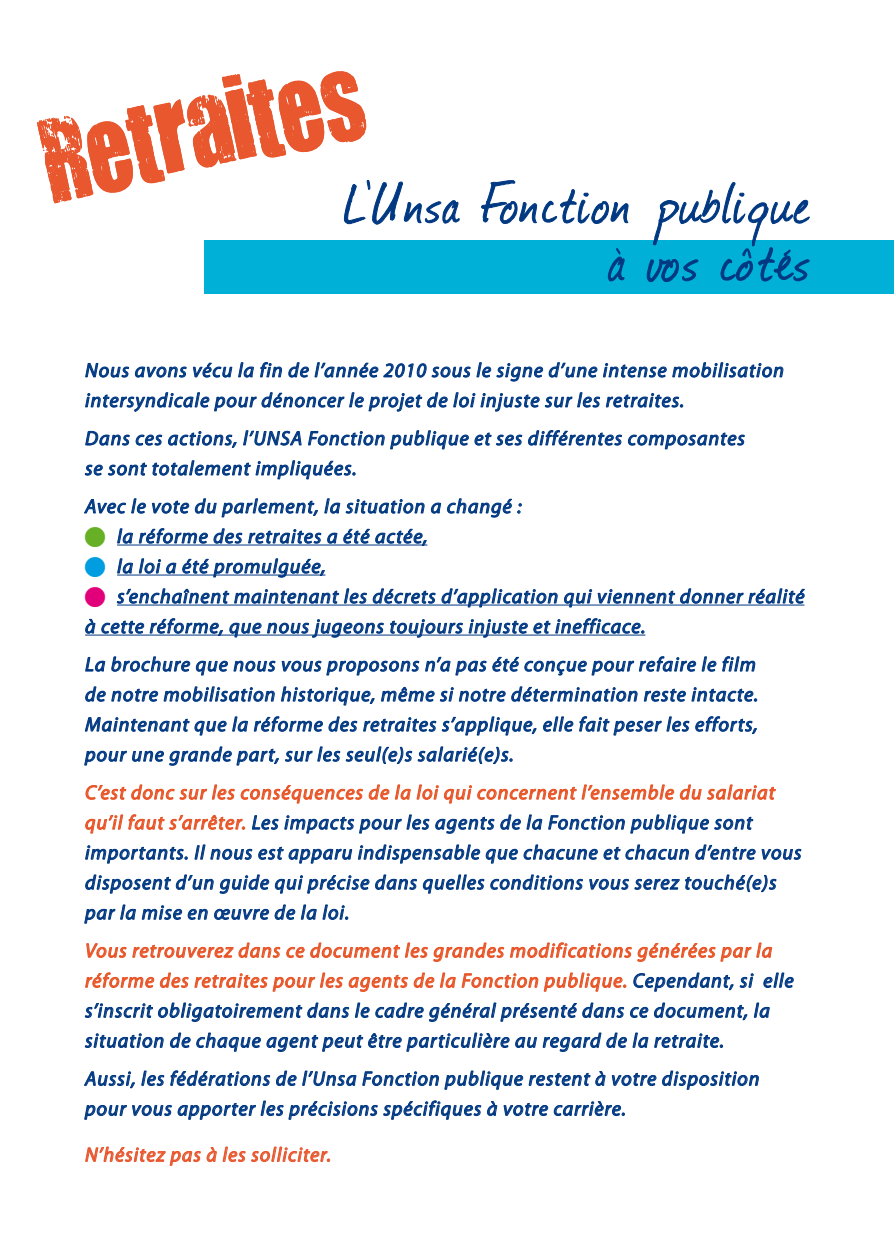
<style>
.page{position:relative;width:896px;height:1248px;background:#fff}
.page>*{position:absolute;margin:0;border:0;box-sizing:border-box;transform-origin:0 0}
.t1{font:98px "You Are Loved";color:#e8572e}
.t2{font:66px/58px "Journal";letter-spacing:.05em;color:#003882;text-align:right}
.t3{font:italic 20px/30px "Myriad Pro";letter-spacing:.05em;color:#003882}
.t4{font:italic 20px "Myriad Pro";letter-spacing:.05em;color:#e8572e}
.s1{color:#67af24}
.s2{color:#009ee0}
.s3{color:#e2007a}
.s4{color:#e85426}
</style>
<div class="page">
<hr style="left:85px;top:634px;width:560px;height:1px;background:#003882">
<svg style="left:85px;top:362px;width:699px;height:20px"></svg>
<svg style="left:85px;top:392px;width:660px;height:58px"></svg>
<svg style="left:84px;top:460px;width:272px;height:20px"></svg>
<svg style="left:84px;top:498px;width:438px;height:20px"></svg>
<svg style="left:117px;top:528px;width:311px;height:18px"></svg>
<svg style="left:117px;top:558px;width:209px;height:20px"></svg>
<svg style="left:116px;top:588px;width:689px;height:20px"></svg>
<svg style="left:85px;top:618px;width:559px;height:20px"></svg>
<svg style="left:85px;top:656px;width:671px;height:20px"></svg>
<svg style="left:84px;top:686px;width:674px;height:50px"></svg>
<svg style="left:84px;top:746px;width:429px;height:20px"></svg>
<svg style="left:85px;top:784px;width:691px;height:20px"></svg>
<svg style="left:85px;top:814px;width:160px;height:20px"></svg>
<svg style="left:252px;top:814px;width:502px;height:20px"></svg>
<svg style="left:85px;top:845px;width:103px;height:19px"></svg>
<svg style="left:194px;top:844px;width:495px;height:20px"></svg>
<svg style="left:695px;top:844px;width:107px;height:16px"></svg>
<svg style="left:85px;top:874px;width:692px;height:20px"></svg>
<svg style="left:84px;top:904px;width:124px;height:20px"></svg>
<svg style="left:214px;top:904px;width:134px;height:16px"></svg>
<svg style="left:86px;top:942px;width:687px;height:20px"></svg>
<svg style="left:85px;top:972px;width:541px;height:20px"></svg>
<svg style="left:633px;top:972px;width:121px;height:20px"></svg>
<svg style="left:763px;top:972px;width:31px;height:16px"></svg>
<svg style="left:84px;top:1002px;width:686px;height:20px"></svg>
<svg style="left:84px;top:1032px;width:639px;height:20px"></svg>
<svg style="left:84px;top:1070px;width:675px;height:20px"></svg>
<svg style="left:84px;top:1100px;width:541px;height:20px"></svg>
<svg style="left:85px;top:1146px;width:245px;height:20px"></svg>
<div style="left:204px;top:240px;width:689px;height:53px;background:#00b0d6"></div>
<svg style="left:344px;top:179px;width:116px;height:46px"></svg>
<svg style="left:481px;top:180px;width:148px;height:102px"></svg>
<svg style="left:646px;top:182px;width:164px;height:100px"></svg>
<h1 class="t1" style="left:28px;top:95px;width:327px;rotate:-12deg">Retraites</h1>
<h2 class="t2" style="left:343px;top:173px;width:467px">L’Unsa Fonction publi ue à vos côtés</h2>
<p class="t3" style="left:85px;top:355px;width:700px">Nous avons vécu la fin de l’année 2010 sous le signe d’une intense mobilisation intersyndicale pour dénoncer le projet de loi injuste sur les retraites.</p>
<p class="t3" style="left:85px;top:423px;width:661px">Dans ces actions, l’UNSA Fonction publique et ses différentes composantes se sont totalement impliquées.</p>
<p class="t3" style="left:85px;top:491px;width:438px">Avec le vote du parlement, la situation a changé :</p>
<p class="t3" style="left:85px;top:521px;width:344px"><span class="s1">■</span> la réforme des retraites a été actée,</p>
<p class="t3" style="left:85px;top:551px;width:242px"><span class="s2">■</span> la loi a été promulguée,</p>
<p class="t3" style="left:85px;top:581px;width:721px"><span class="s3">■</span> s’enchaînent maintenant les décrets d’application qui viennent donner réalité à cette réforme, que nous jugeons toujours injuste et inefficace.</p>
<p class="t3" style="left:85px;top:649px;width:674px;text-align:justify">La brochure que nous vous proposons n’a pas été conçue pour refaire le film de notre mobilisation historique, même si notre détermination reste intacte.<br>Maintenant que la réforme des retraites s’applique, elle fait peser les efforts, pour une grande part, sur les seul(e)s salarié(e)s.</p>
<p class="t3" style="left:85px;top:777px;width:718px"><span class="s4">C’est donc sur les conséquences de la loi qui concernent l’ensemble du salariat qu’il faut s’arrêter.</span> Les impacts pour les agents de la Fonction publique sont importants. Il nous est apparu indispensable que chacune et chacun d’entre vous disposent d’un guide qui précise dans quelles conditions vous serez touché(e)s par la mise en œuvre de la loi.</p>
<p class="t3" style="left:85px;top:935px;width:710px"><span class="s4">Vous retrouverez dans ce document les grandes modifications générées par la réforme des retraites pour les agents de la Fonction publique.</span> Cependant, si elle s’inscrit obligatoirement dans le cadre général présenté dans ce document, la situation de chaque agent peut être particulière au regard de la retraite.</p>
<p class="t3" style="left:85px;top:1063px;width:676px">Aussi, les fédérations de l’Unsa Fonction publique restent à votre disposition pour vous apporter les précisions spécifiques à votre carrière.</p>
<p class="t4" style="left:85px;top:1143px;width:248px">N’hésitez pas à les solliciter.</p>
</div>
